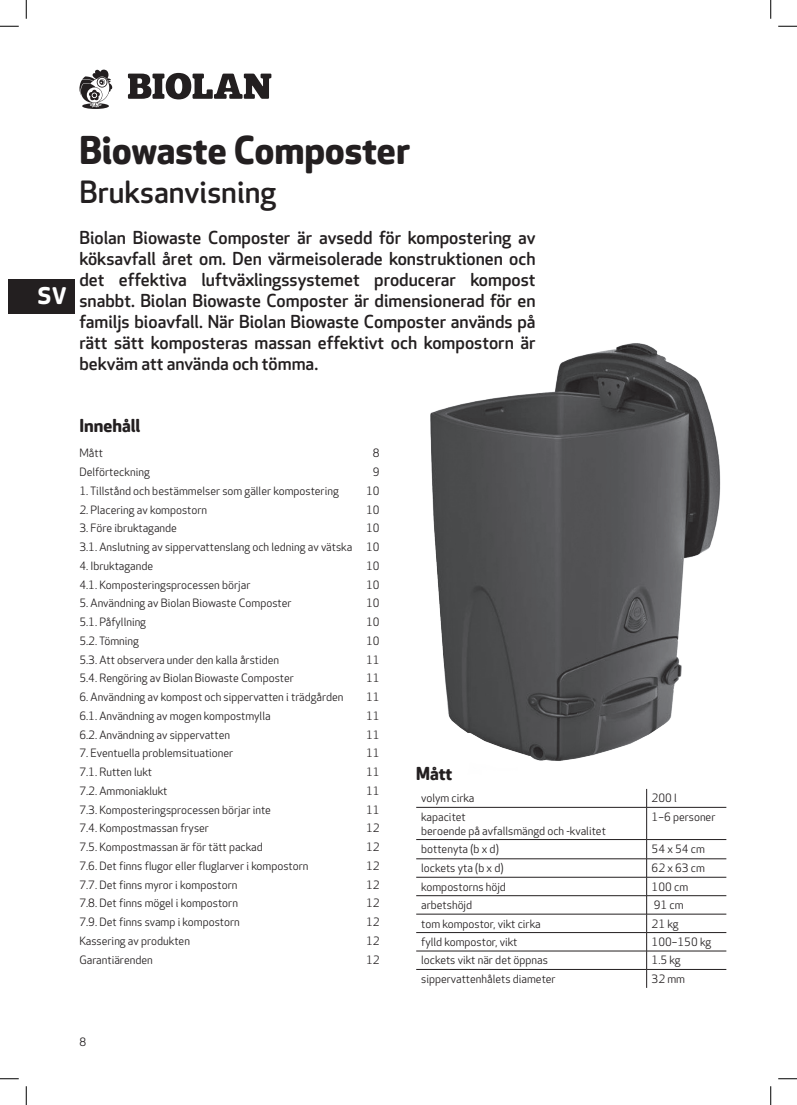
<style>
.page{position:relative;width:797px;height:1105px;background:#fff}
.page>*{position:absolute;margin:0;border:0;box-sizing:border-box;transform-origin:0 0}
.t1{font:700 37.5px "Apex Rounded";color:#231f20}
.t2{font:500 30px "Apex Rounded";color:#231f20}
.t3{font:700 22.5px "Apex Rounded";color:#fff}
.t4{font:500 17.5px/21px "Apex Rounded";color:#231f20;text-align:justify}
.t5{font:700 17.5px "Apex Rounded";color:#231f20}
.t6{font:11.25px/13.8px "Apex Rounded";color:#231f20}
</style>
<div class="page">
<div style="left:9px;top:279px;width:66px;height:34px;background:#231f20"></div>
<svg style="left:128px;top:73px;width:143px;height:26px"></svg>
<svg style="left:79px;top:70px;width:34px;height:39px"></svg>
<img style="left:430px;top:343px;width:291px;height:418px">
<svg style="left:646px;top:789px;width:1px;height:18px"></svg>
<hr style="left:416px;top:807px;width:230px;height:1px;background:#231f20">
<hr style="left:646px;top:807px;width:80px;height:1px;background:#231f20">
<hr style="left:646px;top:807px;width:1px;height:32px;background:#231f20">
<hr style="left:416px;top:839px;width:230px;height:1px;background:#231f20">
<hr style="left:646px;top:839px;width:80px;height:1px;background:#231f20">
<hr style="left:416px;top:858px;width:230px;height:1px;background:#231f20">
<hr style="left:646px;top:858px;width:80px;height:1px;background:#231f20">
<hr style="left:416px;top:877px;width:230px;height:1px;background:#231f20">
<hr style="left:646px;top:877px;width:80px;height:1px;background:#231f20">
<hr style="left:416px;top:895px;width:230px;height:1px;background:#231f20">
<hr style="left:646px;top:895px;width:80px;height:1px;background:#231f20">
<hr style="left:416px;top:914px;width:230px;height:1px;background:#231f20">
<hr style="left:646px;top:914px;width:80px;height:1px;background:#231f20">
<hr style="left:416px;top:932px;width:230px;height:1px;background:#231f20">
<hr style="left:646px;top:932px;width:80px;height:1px;background:#231f20">
<hr style="left:416px;top:951px;width:230px;height:1px;background:#231f20">
<hr style="left:646px;top:951px;width:80px;height:1px;background:#231f20">
<hr style="left:416px;top:969px;width:230px;height:1px;background:#231f20">
<hr style="left:646px;top:969px;width:80px;height:1px;background:#231f20">
<svg style="left:646px;top:840px;width:1px;height:148px"></svg>
<svg style="left:0;top:25px;width:19px;height:2px"></svg>
<svg style="left:778px;top:25px;width:19px;height:2px"></svg>
<svg style="left:0;top:1078px;width:19px;height:1px"></svg>
<svg style="left:778px;top:1078px;width:19px;height:1px"></svg>
<svg style="left:25px;top:0;width:2px;height:19px"></svg>
<svg style="left:25px;top:1086px;width:2px;height:19px"></svg>
<svg style="left:770px;top:0;width:1px;height:19px"></svg>
<svg style="left:770px;top:1086px;width:1px;height:19px"></svg>
<h3 class="t3" style="left:38px;top:282px;width:30px">SV</h3>
<h1 class="t1" style="left:79px;top:128px;width:332px">Biowaste Composter</h1>
<h2 class="t2" style="left:79px;top:175px;width:198px">Bruksanvisning</h2>
<p class="t4" style="left:79px;top:228px;width:457px">Biolan Biowaste Composter är avsedd för kompostering av köksavfall året om. Den värmeisolerade konstruktionen och det effektiva luftväxlingssystemet producerar kompost snabbt. Biolan Biowaste Composter är dimensionerad för en familjs bioavfall. När Biolan Biowaste Composter används på rätt sätt komposteras massan effektivt och kompostorn är bekväm att använda och tömma.</p>
<h3 class="t5" style="left:79px;top:416px;width:62px">Innehåll</h3>
<p class="t6" style="left:79px;top:447px;width:25px">Mått</p>
<p class="t6" style="left:373px;top:447px;width:8px">8</p>
<p class="t6" style="left:79px;top:465px;width:72px">Delförteckning</p>
<p class="t6" style="left:373px;top:465px;width:8px">9</p>
<p class="t6" style="left:79px;top:484px;width:261px">1. Tillstånd och bestämmelser som gäller kompostering</p>
<p class="t6" style="left:366px;top:484px;width:15px">10</p>
<p class="t6" style="left:79px;top:503px;width:129px">2. Placering av kompostorn</p>
<p class="t6" style="left:366px;top:503px;width:15px">10</p>
<p class="t6" style="left:79px;top:522px;width:99px">3. Före ibruktagande</p>
<p class="t6" style="left:79px;top:519px;width:302px;line-height:18.8px;text-align:right">10<br>3.1. Anslutning av sippervattenslang och ledning av vätska 10</p>
<p class="t6" style="left:79px;top:559px;width:75px">4. Ibruktagande</p>
<p class="t6" style="left:366px;top:559px;width:15px">10</p>
<p class="t6" style="left:79px;top:578px;width:172px">4.1. Komposteringsprocessen börjar</p>
<p class="t6" style="left:366px;top:578px;width:15px">10</p>
<p class="t6" style="left:79px;top:597px;width:214px">5. Användning av Biolan Biowaste Composter</p>
<p class="t6" style="left:366px;top:597px;width:15px">10</p>
<p class="t6" style="left:79px;top:615px;width:68px">5.1. Påfyllning</p>
<p class="t6" style="left:366px;top:615px;width:15px">10</p>
<p class="t6" style="left:79px;top:634px;width:61px">5.2. Tömning</p>
<p class="t6" style="left:366px;top:634px;width:15px">10</p>
<p class="t6" style="left:79px;top:653px;width:201px">5.3. Att observera under den kalla årstiden</p>
<p class="t6" style="left:366px;top:653px;width:15px">11</p>
<p class="t6" style="left:79px;top:672px;width:216px">5.4. Rengöring av Biolan Biowaste Composter</p>
<p class="t6" style="left:366px;top:672px;width:15px">11</p>
<p class="t6" style="left:79px;top:690px;width:266px">6. Användning av kompost och sippervatten i trädgården</p>
<p class="t6" style="left:366px;top:690px;width:15px">11</p>
<p class="t6" style="left:79px;top:709px;width:193px">6.1. Användning av mogen kompostmylla</p>
<p class="t6" style="left:366px;top:709px;width:15px">11</p>
<p class="t6" style="left:79px;top:728px;width:152px">6.2. Användning av sippervatten</p>
<p class="t6" style="left:366px;top:728px;width:15px">11</p>
<p class="t6" style="left:79px;top:747px;width:155px">7. Eventuella problemsituationer</p>
<p class="t6" style="left:366px;top:747px;width:15px">11</p>
<p class="t6" style="left:79px;top:766px;width:74px">7.1. Rutten lukt</p>
<p class="t6" style="left:366px;top:766px;width:15px">11</p>
<p class="t6" style="left:79px;top:784px;width:90px">7.2. Ammoniaklukt</p>
<p class="t6" style="left:366px;top:784px;width:15px">11</p>
<p class="t6" style="left:79px;top:803px;width:193px">7.3. Komposteringsprocessen börjar inte</p>
<p class="t6" style="left:366px;top:803px;width:15px">11</p>
<p class="t6" style="left:79px;top:822px;width:131px">7.4. Kompostmassan fryser</p>
<p class="t6" style="left:366px;top:822px;width:15px">12</p>
<p class="t6" style="left:79px;top:841px;width:185px">7.5. Kompostmassan är för tätt packad</p>
<p class="t6" style="left:366px;top:841px;width:15px">12</p>
<p class="t6" style="left:79px;top:859px;width:230px">7.6. Det finns flugor eller fluglarver i kompostorn</p>
<p class="t6" style="left:366px;top:859px;width:15px">12</p>
<p class="t6" style="left:79px;top:878px;width:159px">7.7. Det finns myror i kompostorn</p>
<p class="t6" style="left:366px;top:878px;width:15px">12</p>
<p class="t6" style="left:79px;top:897px;width:160px">7.8. Det finns mögel i kompostorn</p>
<p class="t6" style="left:366px;top:897px;width:15px">12</p>
<p class="t6" style="left:79px;top:916px;width:162px">7.9. Det finns svamp i kompostorn</p>
<p class="t6" style="left:366px;top:916px;width:15px">12</p>
<p class="t6" style="left:79px;top:934px;width:112px">Kassering av produkten</p>
<p class="t6" style="left:366px;top:934px;width:15px">12</p>
<p class="t6" style="left:79px;top:953px;width:75px">Garantiärenden</p>
<p class="t6" style="left:366px;top:953px;width:15px">12</p>
<h3 class="t5" style="left:416px;top:764px;width:38px">Mått</h3>
<p class="t6" style="left:421px;top:792px;width:55px">volym cirka</p>
<p class="t6" style="left:651px;top:792px;width:27px">200 l</p>
<p class="t6" style="left:421px;top:810px;width:186px">kapacitet<br>beroende på avfallsmängd och -kvalitet</p>
<p class="t6" style="left:651px;top:810px;width:65px">1–6 personer</p>
<p class="t6" style="left:421px;top:842px;width:79px">bottenyta (b x d)</p>
<p class="t6" style="left:651px;top:842px;width:55px">54 x 54 cm</p>
<p class="t6" style="left:421px;top:862px;width:84px">lockets yta (b x d)</p>
<p class="t6" style="left:651px;top:862px;width:55px">62 x 63 cm</p>
<p class="t6" style="left:421px;top:880px;width:86px">kompostorns höjd</p>
<p class="t6" style="left:651px;top:880px;width:38px">100 cm</p>
<p class="t6" style="left:421px;top:898px;width:52px">arbetshöjd</p>
<p class="t6" style="left:654px;top:898px;width:31px">91 cm</p>
<p class="t6" style="left:421px;top:917px;width:121px">tom kompostor, vikt cirka</p>
<p class="t6" style="left:651px;top:917px;width:28px">21 kg</p>
<p class="t6" style="left:421px;top:935px;width:98px">fylld kompostor, vikt</p>
<p class="t6" style="left:651px;top:935px;width:61px">100–150 kg</p>
<p class="t6" style="left:421px;top:954px;width:128px">lockets vikt när det öppnas</p>
<p class="t6" style="left:651px;top:954px;width:31px">1.5 kg</p>
<p class="t6" style="left:421px;top:972px;width:136px">sippervattenhålets diameter</p>
<p class="t6" style="left:651px;top:972px;width:35px">32 mm</p>
<p class="t6" style="left:79px;top:1036px;width:8px">8</p>
</div>
